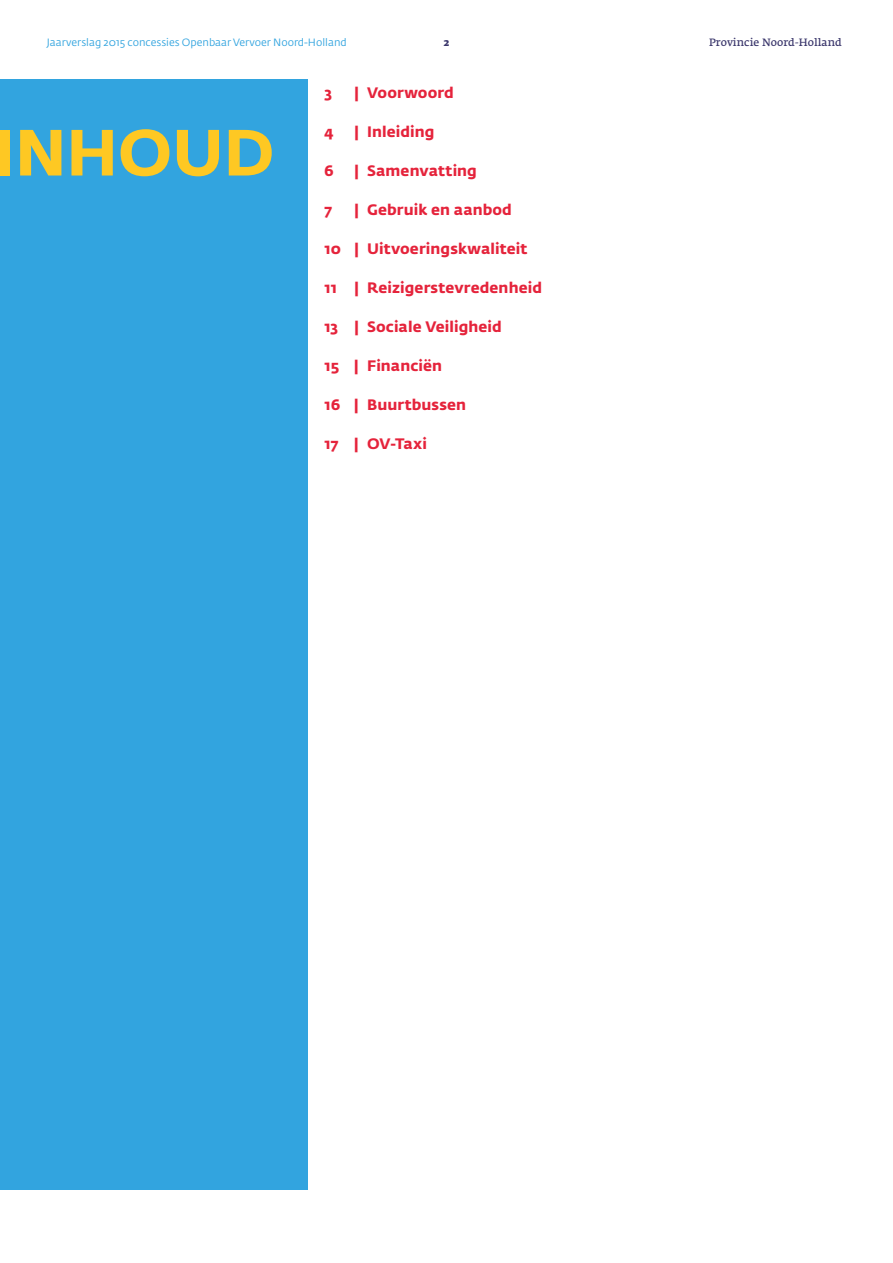
<style>
.page{position:relative;width:893px;height:1263px;background:#fff}
.page>*{position:absolute;margin:0;border:0;box-sizing:border-box;transform-origin:0 0}
.t1{font:700 64.5px "Fedra Sans Std";color:#fec823}
.t2{font:700 15px "Fedra Sans Std";letter-spacing:.005em;color:#e5233b}
.t3{font:10.5px "Fedra Sans Std";color:#32a4df}
.t4{font:600 10.5px "Fedra Serif A Std";color:#3a366b}
.t5{font:700 10.5px "Fedra Serif A Std";color:#3a366b}
</style>
<div class="page">
<div style="left:0;top:79px;width:308px;height:1111px;background:#32a4df"></div>
<p class="t3" style="left:47px;top:36px;width:301px">Jaarverslag 2015 concessies Openbaar Vervoer Noord-Holland</p>
<p class="t5" style="left:444px;top:36px;width:7px">2</p>
<p class="t4" style="left:709px;top:36px;width:134px">Provincie Noord-Holland</p>
<h1 class="t1" style="left:-6px;top:111px;width:282px">INHOUD</h1>
<p class="t2" style="left:325px;top:83px;width:9px">3</p>
<p class="t2" style="left:354px;top:83px;width:101px">| Voorwoord</p>
<p class="t2" style="left:325px;top:122px;width:10px">4</p>
<p class="t2" style="left:354px;top:122px;width:82px">| Inleiding</p>
<p class="t2" style="left:325px;top:161px;width:11px">6</p>
<p class="t2" style="left:354px;top:161px;width:124px">| Samenvatting</p>
<p class="t2" style="left:325px;top:200px;width:9px">7</p>
<p class="t2" style="left:354px;top:200px;width:159px">| Gebruik en aanbod</p>
<p class="t2" style="left:325px;top:239px;width:204px">10 | Uitvoeringskwaliteit</p>
<p class="t2" style="left:325px;top:278px;width:219px">11 | Reizigerstevredenheid</p>
<p class="t2" style="left:325px;top:317px;width:179px">13 | Sociale Veiligheid</p>
<p class="t2" style="left:325px;top:356px;width:119px">15 | Financiën</p>
<p class="t2" style="left:325px;top:395px;width:143px">16 | Buurtbussen</p>
<p class="t2" style="left:325px;top:434px;width:104px">17 | OV-Taxi</p>
</div>
